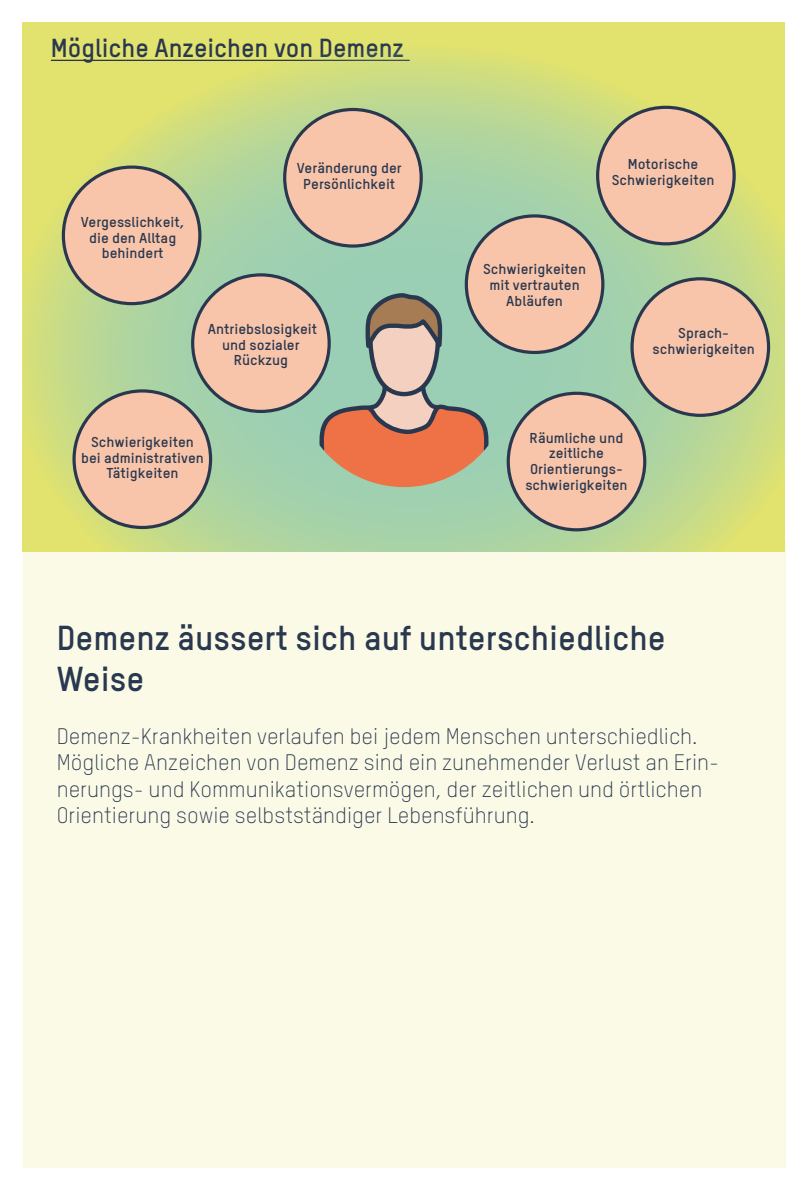
<style>
.page{position:relative;width:808px;height:1191px;background:#fff}
.page>*{position:absolute;margin:0;border:0;box-sizing:border-box;transform-origin:0 0}
.t1{font:700 34px/40.8px "TSTAR";color:#2a384f}
.t2{font:700 25.6px "TSTAR";color:#2a384f}
.t3{font:300 22px/26.4px "TSTAR";color:#2a384f}
.t4{font:700 14px/15.8px "TSTAR";color:#2a384f;text-align:center;scale:1.06 1}
</style>
<div class="page">
<div style="left:23px;top:540px;width:762px;height:628px;background:#fafae7"></div>
<div style="left:23px;top:23px;width:762px;height:529px;background:#e2e36e"></div>
<svg style="left:25px;top:57px;width:760px;height:495px"></svg>
<div style="left:74px;top:391px;width:137px;height:136px;background:#f9c5aa;border-radius:50%"></div>
<div style="left:72px;top:389px;width:140px;height:140px;border:3px solid #2a384f;border-radius:50%"></div>
<div style="left:63px;top:167px;width:137px;height:137px;background:#f9c5aa;border-radius:50%"></div>
<div style="left:62px;top:165px;width:139px;height:140px;border:3px solid #2a384f;border-radius:50%"></div>
<svg style="left:319px;top:290px;width:170px;height:197px;background:#b5a389"></svg>
<div style="left:285px;top:109px;width:136px;height:137px;background:#f9c5aa;border-radius:50%"></div>
<div style="left:283px;top:108px;width:140px;height:140px;border:3px solid #2a384f;border-radius:50%"></div>
<div style="left:193px;top:275px;width:136px;height:136px;background:#f9c5aa;border-radius:50%"></div>
<div style="left:191px;top:273px;width:140px;height:140px;border:3px solid #2a384f;border-radius:50%"></div>
<div style="left:466px;top:216px;width:137px;height:136px;background:#f9c5aa;border-radius:50%"></div>
<div style="left:465px;top:214px;width:139px;height:140px;border:3px solid #2a384f;border-radius:50%"></div>
<div style="left:508px;top:393px;width:137px;height:137px;background:#f9c5aa;border-radius:50%"></div>
<div style="left:507px;top:392px;width:139px;height:139px;border:3px solid #2a384f;border-radius:50%"></div>
<div style="left:598px;top:107px;width:136px;height:137px;background:#f9c5aa;border-radius:50%"></div>
<div style="left:596px;top:106px;width:140px;height:139px;border:3px solid #2a384f;border-radius:50%"></div>
<div style="left:632px;top:279px;width:136px;height:136px;background:#f9c5aa;border-radius:50%"></div>
<div style="left:630px;top:277px;width:140px;height:140px;border:3px solid #2a384f;border-radius:50%"></div>
<h2 class="t2" style="left:51px;top:32px;width:355px">Mögliche Anzeichen von Demenz</h2>
<p class="t4" style="left:81px;top:214px;width:99px">Vergesslichkeit, die den Alltag behindert</p>
<p class="t4" style="left:297px;top:160px;width:100px">Veränderung der<br>Persönlichkeit</p>
<p class="t4" style="left:208px;top:321px;width:105px">Antriebslosigkeit und sozialer<br>Rückzug</p>
<p class="t4" style="left:81px;top:433px;width:117px">Schwierigkeiten bei administrativen<br>Tätigkeiten</p>
<p class="t4" style="left:612px;top:156px;width:99px">Motorische<br>Schwierigkeiten</p>
<p class="t4" style="left:483px;top:261px;width:99px">Schwierigkeiten mit vertrauten<br>Abläufen</p>
<p class="t4" style="left:652px;top:325px;width:98px">Sprach&shy;schwierigkeiten</p>
<p class="t4" style="left:525px;top:429px;width:98px">Räumliche und zeitliche<br>Orientierungs&shy;schwierigkeiten</p>
<h1 class="t1" style="left:57px;top:617px;width:610px">Demenz äussert sich auf unterschiedliche<br>Weise</h1>
<p class="t3" style="left:57px;top:722px;width:664px">Demenz-Krankheiten verlaufen bei jedem Menschen unterschiedlich.<br>Mögliche Anzeichen von Demenz sind ein zunehmender Verlust an Erin&shy;nerungs- und Kommunikationsvermögen, der zeitlichen und örtlichen Orientierung sowie selbstständiger Lebensführung.</p>
</div>
